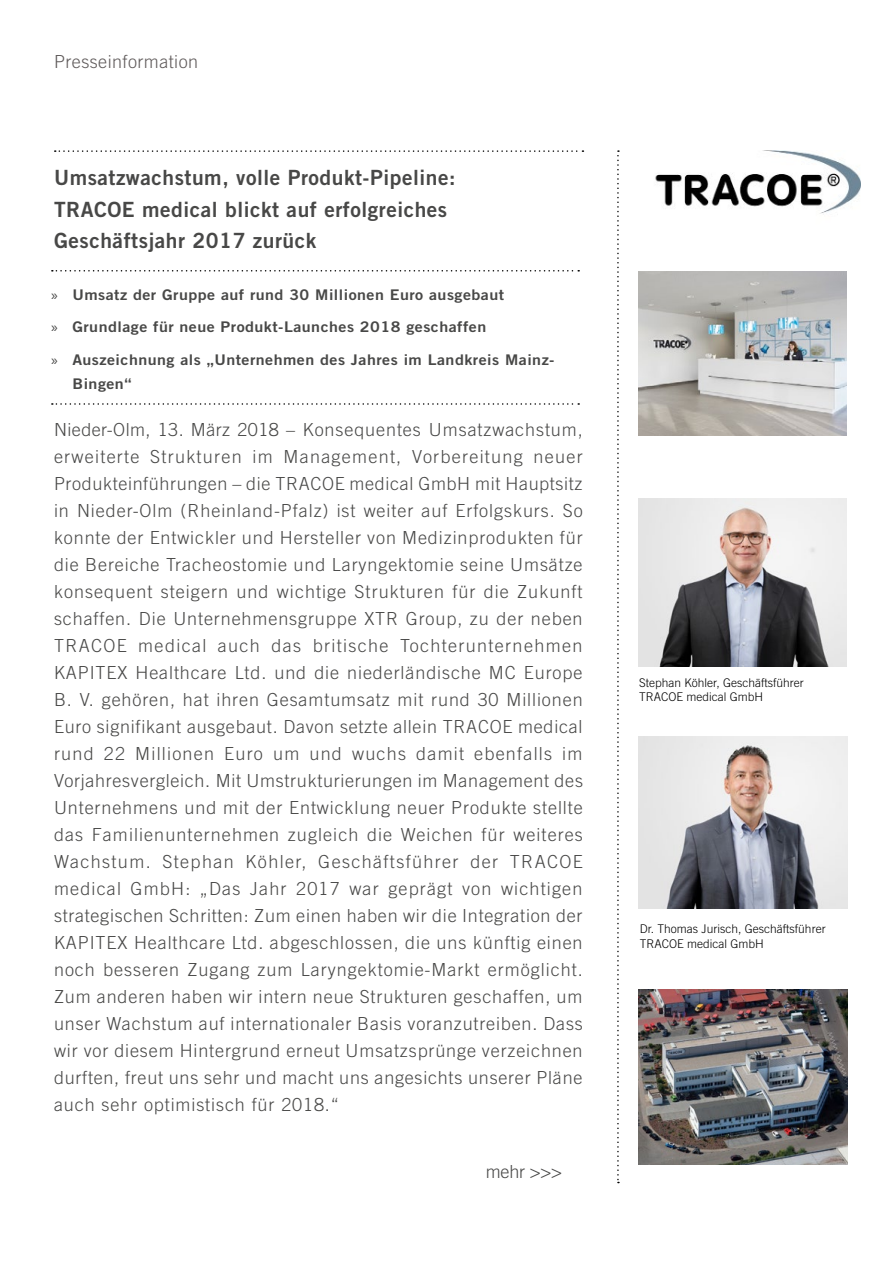
<style>
.page{position:relative;width:893px;height:1263px;background:#fff}
.page>*{position:absolute;margin:0;border:0;box-sizing:border-box;transform-origin:0 0}
.t1{font:21px/31.5px "Trade Gothic LT Bold Two";letter-spacing:.025em;color:#484847}
.t2{font:300 18px/27px "Trade Gothic LT";letter-spacing:.05em;color:#484847;text-align:justify}
.t3{font:300 18px "Trade Gothic LT";letter-spacing:.025em;color:#5f5a5a}
.t4{font:14.7px/24px "Trade Gothic LT Bold Two";letter-spacing:.03em;color:#484847;scale:1.09 1}
.t5{font:300 12px/14.4px "Trade Gothic LT";color:#000}
.s1{font-family:"Myriad Pro"}
</style>
<div class="page">
<svg style="left:617px;top:150px;width:2px;height:1033px"></svg>
<img style="left:655px;top:150px;width:205px;height:64px">
<svg style="left:55px;top:150px;width:528px;height:2px"></svg>
<svg style="left:52px;top:270px;width:527px;height:2px"></svg>
<img style="left:638px;top:272px;width:208px;height:164px">
<img style="left:638px;top:498px;width:208px;height:169px">
<svg style="left:52px;top:403px;width:527px;height:2px"></svg>
<img style="left:639px;top:737px;width:208px;height:171px">
<img style="left:639px;top:990px;width:208px;height:174px">
<p class="t3" style="left:54px;top:51px;width:146px">Presseinformation</p>
<p class="t1" style="left:54px;top:162px;width:403px">Umsatzwachstum, volle Produkt-Pipeline:<br>TRACOE medical blickt auf erfolgreiches<br>Geschäftsjahr 2017 zurück</p>
<p class="t4" style="left:51px;top:282px;width:417px"><span class="s1">»</span> Umsatz der Gruppe auf rund 30 Millionen Euro ausgebaut</p>
<p class="t4" style="left:51px;top:315px;width:401px"><span class="s1">»</span> Grundlage für neue Produkt-Launches 2018 geschaffen</p>
<p class="t4" style="left:73px;top:347px;width:444px;text-indent:-21px"><span class="s1">»</span> Auszeichnung als „Unternehmen des Jahres im Landkreis Mainz-<br>Bingen“</p>
<p class="t2" style="left:54px;top:415px;width:530px">Nieder-Olm, 13. März 2018 – Konsequentes Umsatzwachstum, erweiterte Strukturen im Management, Vorbereitung neuer Produkteinführungen – die TRACOE medical GmbH mit Hauptsitz in Nieder-Olm (Rheinland-Pfalz) ist weiter auf Erfolgskurs. So konnte der Entwickler und Hersteller von Medizinprodukten für die Bereiche Tracheostomie und Laryngektomie seine Umsätze konsequent steigern und wichtige Strukturen für die Zukunft schaffen. Die Unternehmensgruppe XTR Group, zu der neben TRACOE medical auch das britische Tochterunternehmen KAPITEX Healthcare Ltd. und die niederländische MC Europe B. V. gehören, hat ihren Gesamtumsatz mit rund 30 Millionen Euro signifikant ausgebaut. Davon setzte allein TRACOE medical rund 22 Millionen Euro um und wuchs damit ebenfalls im Vorjahresvergleich. Mit Umstrukturierungen im Management des Unternehmens und mit der Entwicklung neuer Produkte stellte das Familienunternehmen zugleich die Weichen für weiteres Wachstum. Stephan Köhler, Geschäftsführer der TRACOE medical GmbH: „Das Jahr 2017 war geprägt von wichtigen strategischen Schritten: Zum einen haben wir die Integration der KAPITEX Healthcare Ltd. abgeschlossen, die uns künftig einen noch besseren Zugang zum Laryngektomie-Markt ermöglicht.<br>Zum anderen haben wir intern neue Strukturen geschaffen, um unser Wachstum auf internationaler Basis voranzutreiben. Dass wir vor diesem Hintergrund erneut Umsatzsprünge verzeichnen durften, freut uns sehr und macht uns angesichts unserer Pläne auch sehr optimistisch für 2018.“</p>
<p class="t2" style="left:486px;top:1158px;width:78px">mehr &gt;&gt;&gt;</p>
<p class="t5" style="left:639px;top:675px;width:166px">Stephan Köhler, Geschäftsführer<br>TRACOE medical GmbH</p>
<p class="t5" style="left:640px;top:921px;width:187px">Dr. Thomas Jurisch, Geschäftsführer<br>TRACOE medical GmbH</p>
</div>
